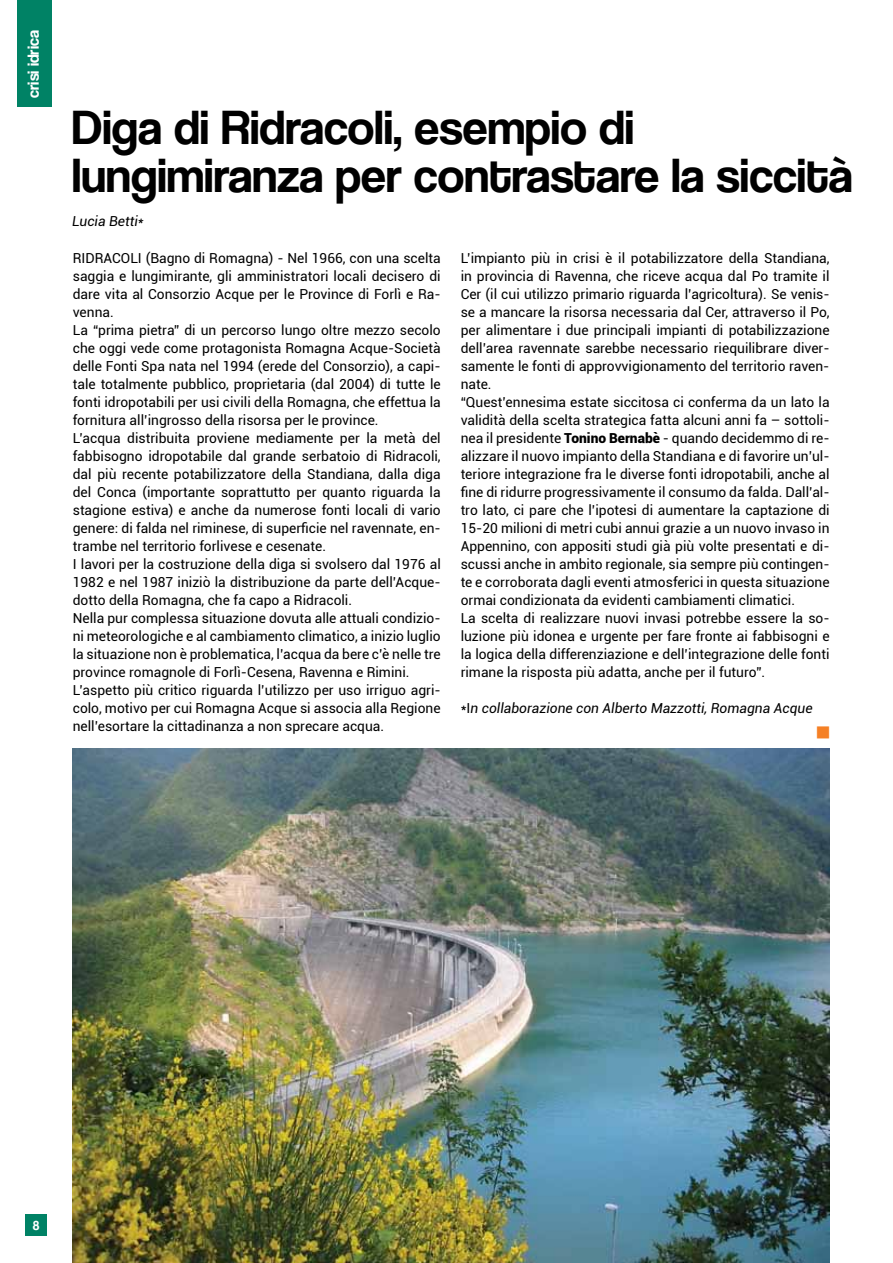
<style>
.page{position:relative;width:893px;height:1263px;background:#fff}
.page>*{position:absolute;margin:0;border:0;box-sizing:border-box;transform-origin:0 0}
.t1{font:49.5px/48px "Coolvetica Rg";color:#000}
.t2{font:16.5px "Coolvetica Rg";color:#fff}
.t3{font:13.8px/18px "Roboto";color:#000}
.t4{font:italic 13.8px "Roboto";color:#000}
.t5{font:13.5px "Coolvetica Rg";color:#fff}
.s1{font-weight:900}
.s2{font-style:normal}
</style>
<div class="page">
<div style="left:26px;top:1214px;width:21px;height:21px;background:#008265"></div>
<div style="left:17px;top:0;width:34px;height:106px;background:#008265"></div>
<img style="left:72px;top:748px;width:757px;height:515px">
<p class="t2" style="left:24px;top:98px;width:69px;rotate:-90deg">crisi idrica</p>
<h1 class="t1" style="left:72px;top:103px;width:782px">Diga di Ridracoli, esempio di lungimiranza per contrastare la siccità</h1>
<p class="t4" style="left:72px;top:211px;width:73px">Lucia Betti*</p>
<p class="t3" style="left:73px;top:249px;width:369px">RIDRACOLI (Bagno di Romagna) - Nel 1966, con una scelta saggia e lungimirante, gli amministratori locali decisero di dare vita al Consorzio Acque per le Province di Forlì e Ra&shy;venna.<br>La “prima pietra” di un percorso lungo oltre mezzo secolo che oggi vede come protagonista Romagna Acque-Società delle Fonti Spa nata nel 1994 (erede del Consorzio), a capi&shy;tale totalmente pubblico, proprietaria (dal 2004) di tutte le fonti idropotabili per usi civili della Romagna, che effettua la fornitura all’ingrosso della risorsa per le province.<br>L’acqua distribuita proviene mediamente per la metà del fabbisogno idropotabile dal grande serbatoio di Ridracoli, dal più recente potabilizzatore della Standiana, dalla diga del Conca (importante soprattutto per quanto riguarda la stagione estiva) e anche da numerose fonti locali di vario genere: di falda nel riminese, di superficie nel ravennate, en&shy;trambe nel territorio forlivese e cesenate.<br>I lavori per la costruzione della diga si svolsero dal 1976 al 1982 e nel 1987 iniziò la distribuzione da parte dell’Acque&shy;dotto della Romagna, che fa capo a Ridracoli.<br>Nella pur complessa situazione dovuta alle attuali condizio&shy;ni meteorologiche e al cambiamento climatico, a inizio luglio la situazione non è problematica, l’acqua da bere c’è nelle tre province romagnole di Forlì-Cesena, Ravenna e Rimini.<br>L’aspetto più critico riguarda l’utilizzo per uso irriguo agri&shy;colo, motivo per cui Romagna Acque si associa alla Regione nell’esortare la cittadinanza a non sprecare acqua.</p>
<p class="t3" style="left:461px;top:249px;width:370px">L’impianto più in crisi è il potabilizzatore della Standiana, in provincia di Ravenna, che riceve acqua dal Po tramite il Cer (il cui utilizzo primario riguarda l’agricoltura). Se venis&shy;se a mancare la risorsa necessaria dal Cer, attraverso il Po, per alimentare i due principali impianti di potabilizzazione dell’area ravennate sarebbe necessario riequilibrare diver&shy;samente le fonti di approvvigionamento del territorio raven&shy;nate.<br>“Quest’ennesima estate siccitosa ci conferma da un lato la validità della scelta strategica fatta alcuni anni fa – sottoli&shy;nea il presidente <span class="s1">Tonino Bernabè</span> - quando decidemmo di re&shy;alizzare il nuovo impianto della Standiana e di favorire un’ul&shy;teriore integrazione fra le diverse fonti idropotabili, anche al fine di ridurre progressivamente il consumo da falda. Dall’al&shy;tro lato, ci pare che l’ipotesi di aumentare la captazione di 15-20 milioni di metri cubi annui grazie a un nuovo invaso in Appennino, con appositi studi già più volte presentati e di&shy;scussi anche in ambito regionale, sia sempre più contingen&shy;te e corroborata dagli eventi atmosferici in questa situazione ormai condizionata da evidenti cambiamenti climatici.<br>La scelta di realizzare nuovi invasi potrebbe essere la so&shy;luzione più idonea e urgente per fare fronte ai fabbisogni e la logica della differenziazione e dell’integrazione delle fonti rimane la risposta più adatta, anche per il futuro”.</p>
<p class="t4" style="left:461px;top:699px;width:353px"><span class="s2">*I</span>n collaborazione con Alberto Mazzotti, Romagna Acque</p>
<p class="t5" style="left:33px;top:1217px;width:8px">8</p>
</div>
